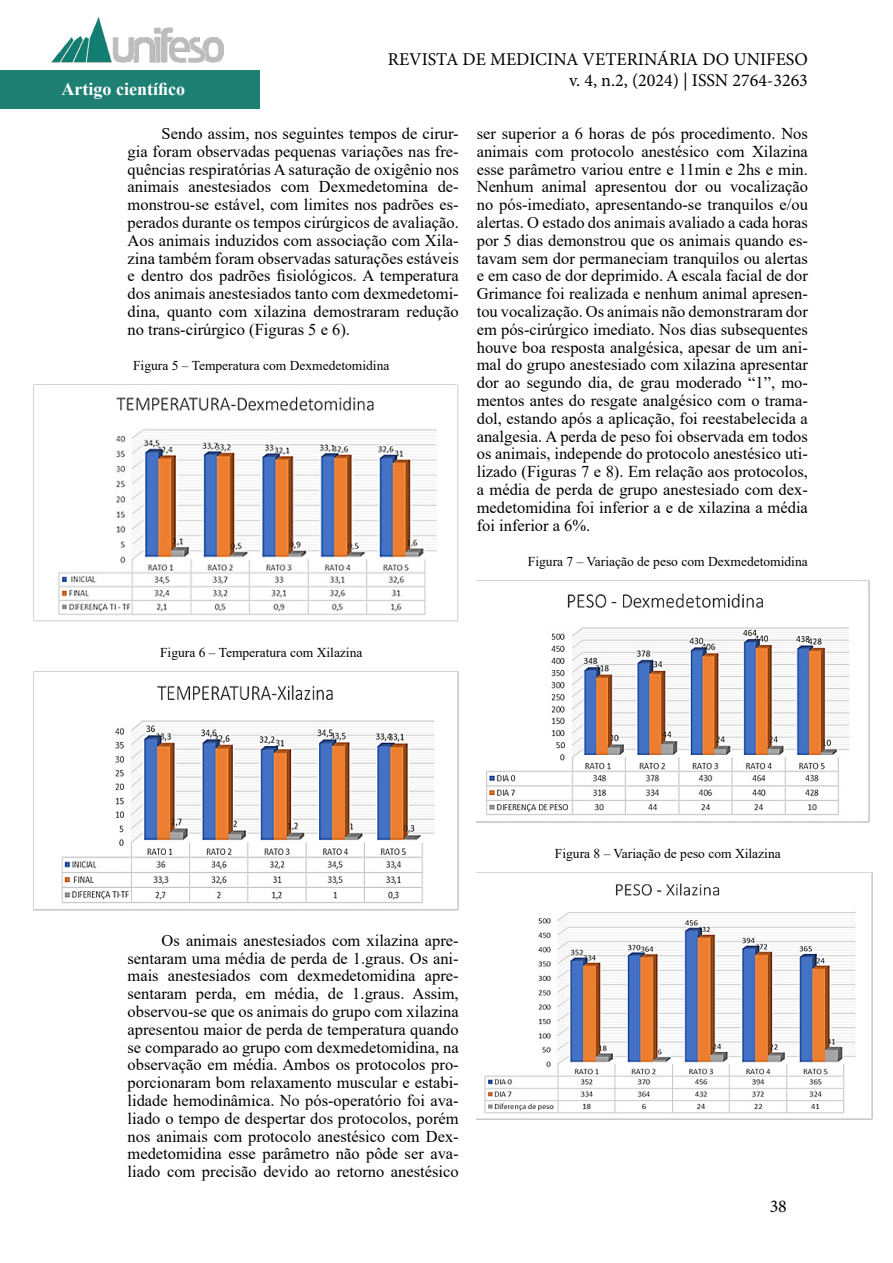
<style>
.page{position:relative;width:893px;height:1263px;background:#fff}
.page>*{position:absolute;margin:0;border:0;box-sizing:border-box;transform-origin:0 0}
.t1{font:18px/21.6px "Minion Pro";color:#000;text-align:right}
.t2{font:700 18px "Times New Roman";color:#fff}
.t3{font:16.5px/17.9px "Times New Roman";color:#000;text-align:justify}
.t4{font:13.5px "Times New Roman";color:#000}
</style>
<div class="page">
<div style="left:0;top:71px;width:259px;height:38px;background:#1e8072"></div>
<img style="left:51px;top:17px;width:173px;height:54px">
<img style="left:34px;top:384px;width:425px;height:238px">
<img style="left:34px;top:671px;width:425px;height:239px">
<img style="left:477px;top:580px;width:393px;height:242px">
<img style="left:477px;top:872px;width:396px;height:247px">
<p class="t2" style="left:62px;top:76px;width:125px">Artigo científico</p>
<p class="t1" style="left:388px;top:48px;width:421px">REVISTA DE MEDICINA VETERINÁRIA DO UNIFESO v. 4, n.2, (2024) | ISSN 2764-3263</p>
<p class="t3" style="left:128px;top:124px;width:333px;text-indent:34px">Sendo assim, nos seguintes tempos de cirur&shy;gia foram observadas pequenas variações nas fre&shy;quências respiratórias A saturação de oxigênio nos animais anestesiados com Dexmedetomina de&shy;monstrou-se estável, com limites nos padrões es&shy;perados durante os tempos cirúrgicos de avaliação.<br>Aos animais induzidos com associação com Xila&shy;zina também foram observadas saturações estáveis e dentro dos padrões fisiológicos. A temperatura dos animais anestesiados tanto com dexmedetomi&shy;dina, quanto com xilazina demostraram redução no trans-cirúrgico (Figuras 5 e 6).</p>
<p class="t4" style="left:133px;top:356px;width:258px">Figura 5 – Temperatura com Dexmedetomidina</p>
<p class="t3" style="left:477px;top:124px;width:333px">ser superior a 6 horas de pós procedimento. Nos animais com protocolo anestésico com Xilazina esse parâmetro variou entre e 11min e 2hs e min.<br>Nenhum animal apresentou dor ou vocalização no pós-imediato, apresentando-se tranquilos e/ou alertas. O estado dos animais avaliado a cada horas por 5 dias demonstrou que os animais quando es&shy;tavam sem dor permaneciam tranquilos ou alertas e em caso de dor deprimido. A escala facial de dor Grimance foi realizada e nenhum animal apresen&shy;tou vocalização. Os animais não demonstraram dor em pós-cirúrgico imediato. Nos dias subsequentes houve boa resposta analgésica, apesar de um ani&shy;mal do grupo anestesiado com xilazina apresentar dor ao segundo dia, de grau moderado “1”, mo&shy;mentos antes do resgate analgésico com o trama&shy;dol, estando após a aplicação, foi reestabelecida a analgesia. A perda de peso foi observada em todos os animais, independe do protocolo anestésico uti&shy;lizado (Figuras 7 e 8). Em relação aos protocolos, a média de perda de grupo anestesiado com dex&shy;medetomidina foi inferior a e de xilazina a média foi inferior a 6%.</p>
<p class="t4" style="left:528px;top:552px;width:281px">Figura 7 – Variação de peso com Dexmedetomidina</p>
<p class="t4" style="left:160px;top:643px;width:204px">Figura 6 – Temperatura com Xilazina</p>
<p class="t3" style="left:128px;top:931px;width:333px;text-indent:34px">Os animais anestesiados com xilazina apre&shy;sentaram uma média de perda de 1.graus. Os ani&shy;mais anestesiados com dexmedetomidina apre&shy;sentaram perda, em média, de 1.graus. Assim, observou-se que os animais do grupo com xilazina apresentou maior de perda de temperatura quando se comparado ao grupo com dexmedetomidina, na observação em média. Ambos os protocolos pro&shy;porcionaram bom relaxamento muscular e estabi&shy;lidade hemodinâmica. No pós-operatório foi ava&shy;liado o tempo de despertar dos protocolos, porém nos animais com protocolo anestésico com Dex&shy;medetomidina esse parâmetro não pôde ser ava&shy;liado com precisão devido ao retorno anestésico</p>
<p class="t4" style="left:555px;top:844px;width:227px">Figura 8 – Variação de peso com Xilazina</p>
<p class="t1" style="left:770px;top:1196px;width:19px">38</p>
</div>
